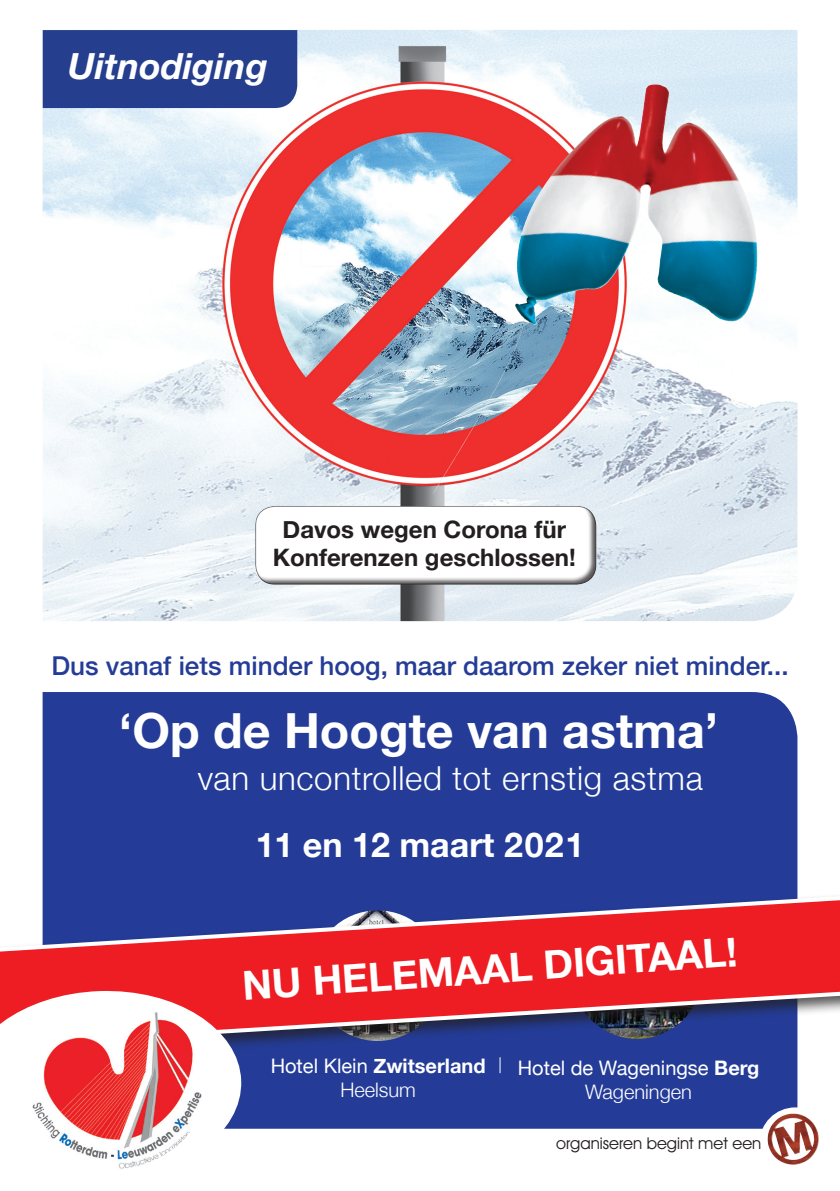
<style>
.page{position:relative;width:840px;height:1191px;background:#fff}
.page>*{position:absolute;margin:0;border:0;box-sizing:border-box;transform-origin:0 0}
.t1{font:700 48.4px "Helvetica Neue";color:#fff}
.t2{font:700 40px "Helvetica Neue";color:#fff}
.t3{font:italic 700 36px "Helvetica Neue";color:#fff}
.t4{font:700 34px "Helvetica Neue";color:#fff}
.t5{font:300 33px "Helvetica Neue";letter-spacing:.02em;color:#fff}
.t6{font:500 26px "Helvetica Neue";color:#243c97}
.t7{font:700 24px/28px "Helvetica Neue";color:#231f20;text-align:center}
.t8{font:20px/24px "Helvetica Neue";color:#fff;text-align:center}
.t9{font:700 20px/24px "Helvetica Neue";color:#fff;text-align:center}
.t10{font:16.4px "Avant Garde IT Cby BT";color:#231f20}
.s1{font-weight:400}
.s2{font-weight:300}
.s3{font-weight:700}
</style>
<div class="page">
<img style="left:43px;top:30px;width:754px;height:591px">
<div style="left:43px;top:692px;width:754px;height:436px;background:#243c97"></div>
<div style="left:131px;top:709px;width:577px;height:96px;background:#243c97"></div>
<svg style="left:759px;top:1107px;width:71px;height:71px"></svg>
<svg style="left:784px;top:1113px;width:8px;height:2px"></svg>
<div style="left:240px;top:499px;width:356px;height:86px;background:#231f20;opacity:.75"></div>
<img style="left:640px;top:84px;width:14px;height:41px">
<div style="left:43px;top:30px;width:254px;height:78px;background:#253f8e"></div>
<div style="left:0;top:891px;width:839px;height:175px;background:#231f20;opacity:.75"></div>
<svg style="left:0;top:892px;width:839px;height:159px;background:#a83c5b"></svg>
<svg style="left:0;top:988px;width:243px;height:141px"></svg>
<div style="left:5px;top:999px;width:201px;height:172px;background:#fff;border-radius:50%"></div>
<img style="left:28px;top:1009px;width:176px;height:160px">
<h3 class="t3" style="left:68px;top:38px;width:201px">Uitnodiging</h3>
<p class="t7" style="left:272px;top:516px;width:304px">Davos wegen Corona für<br>Konferenzen geschlossen!</p>
<p class="t6" style="left:51px;top:644px;width:738px">Dus vanaf iets minder hoog, maar daarom zeker niet minder...</p>
<h1 class="t1" style="left:119px;top:692px;width:600px">‘Op de Hoogte van astma’</h1>
<p class="t5" style="left:197px;top:751px;width:506px">van uncontrolled tot ernstig astma</p>
<h3 class="t4" style="left:255px;top:818px;width:330px">11 en 12 maart 2021</h3>
<h2 class="t2" style="left:240px;top:954px;width:497px;rotate:-4deg">NU HELEMAAL DIGITAAL!</h2>
<p class="t9" style="left:270px;top:1054px;width:216px"><span class="s1">Hotel Klein</span> Zwitserland<br><span class="s2">Heelsum</span></p>
<p class="t8" style="left:517px;top:1056px;width:243px">Hotel de Wageningse <span class="s3">Berg<br></span><span class="s2">Wageningen</span></p>
<p class="t10" style="left:556px;top:1132px;width:206px">organiseren begint met een</p>
</div>
